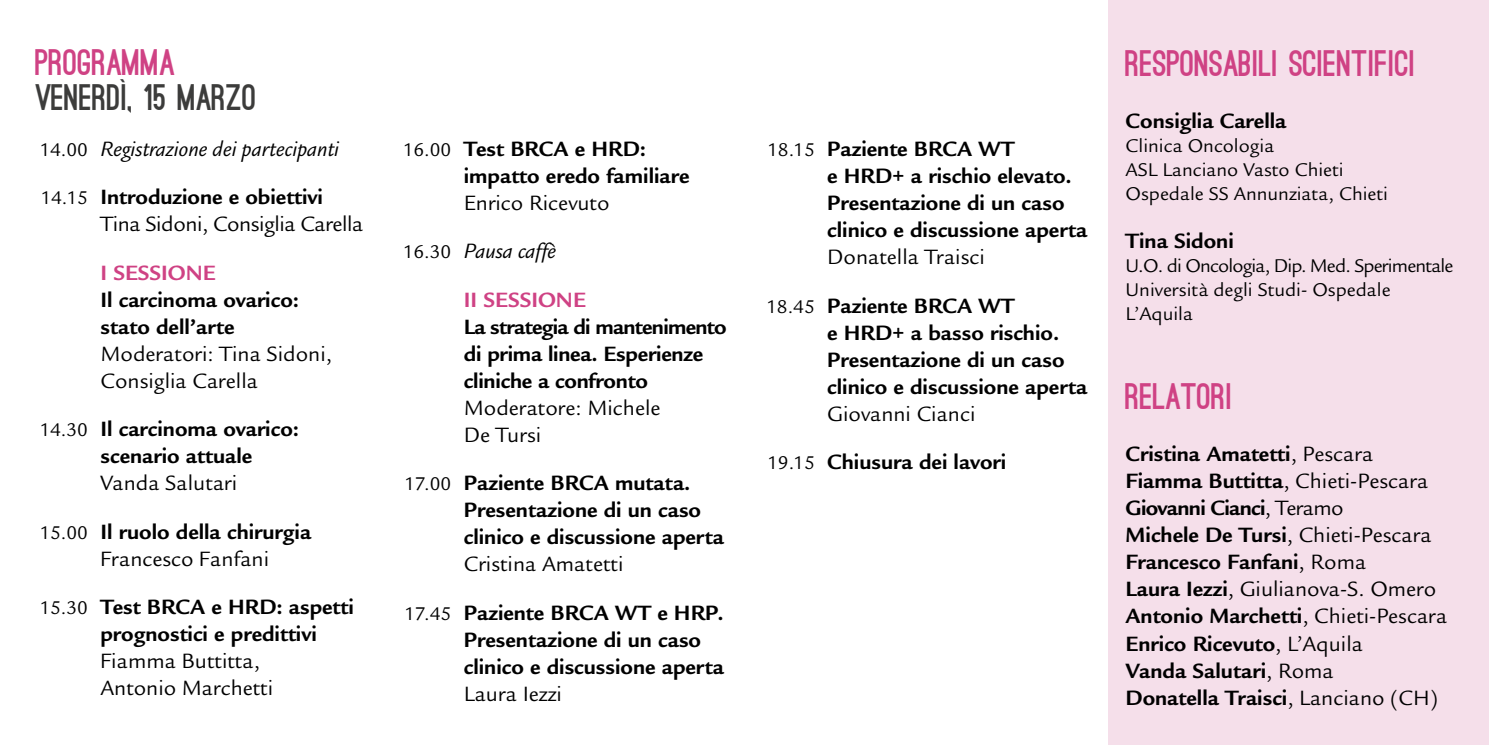
<style>
.page{position:relative;width:1489px;height:745px;background:#fff}
.page>*{position:absolute;margin:0;border:0;box-sizing:border-box;transform-origin:0 0}
.t1{font:900 35px "Accmed Ostrich Sans";color:#cf4284}
.t2{font:900 35px "Accmed Ostrich Sans";color:#3c3c3b}
.t3{font:700 22.5px/27px "Legacy Sans Std";color:#000}
.t4{font:22.5px/27px "Legacy Sans Std";color:#000}
.t5{font:italic 22.5px/48.2px "Legacy Sans Std";color:#000}
.t6{font:22.5px "Legacy Sans Std";letter-spacing:-.02em;color:#000}
.t7{font:700 22.5px "Legacy Sans Std";color:#cf4284}
.t8{font:20px/24px "Legacy Sans Std";color:#000}
.s1{font-style:normal;font-size:20px}
.s2{font-weight:700;font-style:normal}
.s3{font-weight:400;font-size:20px}
.s4{font-weight:400}
.s5{font-size:20px}
.s6{font-style:italic}
.s7{font-weight:700}
</style>
<div class="page">
<div style="left:1108px;top:0;width:380px;height:744px;background:#f5dfea"></div>
<h1 class="t1" style="left:35px;top:44px;width:141px">PROGRAMMA</h1>
<h1 class="t2" style="left:35px;top:79px;width:223px">VENERDÌ, 15 MARZO</h1>
<p class="t5" style="left:39px;top:125px;width:301px"><span class="s1">14.00</span> Registrazione dei partecipanti<br><span class="s1">14.15</span> <span class="s2">Introduzione e obiettivi</span></p>
<p class="t6" style="left:100px;top:211px;width:264px">Tina Sidoni, Consiglia Carella</p>
<p class="t7" style="left:100px;top:259px;width:117px">I SESSIONE</p>
<p class="t3" style="left:100px;top:286px;width:200px">Il carcinoma ovarico: stato dell’arte</p>
<p class="t4" style="left:100px;top:340px;width:233px">Moderatori: Tina Sidoni,<br>Consiglia Carella</p>
<p class="t3" style="left:100px;top:415px;width:200px;text-indent:-61px"><span class="s3">14.30</span> Il carcinoma ovarico: scenario attuale</p>
<p class="t3" style="left:39px;top:459px;width:273px;line-height:48.2px;text-align:center"><span class="s4">Vanda Salutari<br></span><span class="s3">15.00</span> Il ruolo della chirurgia</p>
<p class="t3" style="left:39px;top:534px;width:316px;line-height:48.2px;text-indent:61px"><span class="s4">Francesco Fanfani<br></span><span class="s3">15.30</span> Test BRCA e HRD: aspetti</p>
<p class="t3" style="left:100px;top:620px;width:218px">prognostici e predittivi</p>
<p class="t4" style="left:100px;top:647px;width:174px">Fiamma Buttitta,<br>Antonio Marchetti</p>
<p class="t3" style="left:464px;top:135px;width:227px;text-indent:-61px"><span class="s3">16.00</span> Test BRCA e HRD: impatto eredo familiare</p>
<p class="t4" style="left:403px;top:179px;width:208px;line-height:48.2px;text-indent:61px">Enrico Ricevuto<br><span class="s5">16.30</span> <span class="s6">Pausa caffè</span></p>
<p class="t7" style="left:464px;top:286px;width:124px">II SESSIONE</p>
<p class="t3" style="left:464px;top:313px;width:264px">La strategia di mantenimento di prima linea. Esperienze cliniche a confronto</p>
<p class="t4" style="left:464px;top:394px;width:198px">Moderatore: Michele<br>De Tursi</p>
<p class="t3" style="left:464px;top:469px;width:262px;text-indent:-60px"><span class="s3">17.00</span> Paziente BRCA mutata.<br>Presentazione di un caso clinico e discussione aperta</p>
<p class="t3" style="left:404px;top:540px;width:321px;line-height:48.2px;text-indent:60px"><span class="s4">Cristina Amatetti<br></span><span class="s3">17.45</span> Paziente BRCA WT e HRP.</p>
<p class="t3" style="left:464px;top:625px;width:262px">Presentazione di un caso clinico e discussione aperta</p>
<p class="t4" style="left:464px;top:680px;width:99px">Laura Iezzi</p>
<p class="t3" style="left:827px;top:135px;width:262px;text-indent:-60px"><span class="s3">18.15</span> Paziente BRCA WT<br>e HRD+ a rischio elevato.<br>Presentazione di un caso clinico e discussione aperta</p>
<p class="t4" style="left:766px;top:233px;width:250px;line-height:48.2px;text-indent:61px">Donatella Traisci<br><span class="s5">18.45</span> <span class="s7">Paziente BRCA WT</span></p>
<p class="t3" style="left:827px;top:319px;width:262px">e HRD+ a basso rischio.<br>Presentazione di un caso clinico e discussione aperta</p>
<p class="t3" style="left:767px;top:389px;width:240px;line-height:48.2px;text-indent:60px"><span class="s4">Giovanni Cianci<br></span><span class="s3">19.15</span> Chiusura dei lavori</p>
<h1 class="t1" style="left:1125px;top:45px;width:292px">RESPONSABILI SCIENTIFICI</h1>
<p class="t3" style="left:1125px;top:107px;width:162px">Consiglia Carella</p>
<p class="t8" style="left:1125px;top:134px;width:264px">Clinica Oncologia<br>ASL Lanciano Vasto Chieti<br>Ospedale SS Annunziata, Chieti</p>
<p class="t3" style="left:1125px;top:227px;width:110px">Tina Sidoni</p>
<p class="t8" style="left:1125px;top:254px;width:329px">U.O. di Oncologia, Dip. Med. Sperimentale<br>Università degli Studi- Ospedale<br>L’Aquila</p>
<h1 class="t1" style="left:1125px;top:378px;width:109px">RELATORI</h1>
<p class="t3" style="left:1125px;top:440px;width:323px">Cristina Amatetti<span class="s4">, Pescara<br></span>Fiamma Buttitta<span class="s4">, Chieti-Pescara<br></span>Giovanni Cianci<span class="s4">, Teramo<br></span>Michele De Tursi<span class="s4">, Chieti-Pescara<br></span>Francesco Fanfani<span class="s4">, Roma<br></span>Laura Iezzi<span class="s4">, Giulianova-S. Omero<br></span>Antonio Marchetti<span class="s4">, Chieti-Pescara<br></span>Enrico Ricevuto<span class="s4">, L’Aquila<br></span>Vanda Salutari<span class="s4">, Roma<br></span>Donatella Traisci<span class="s4">, Lanciano (CH)</span></p>
</div>
